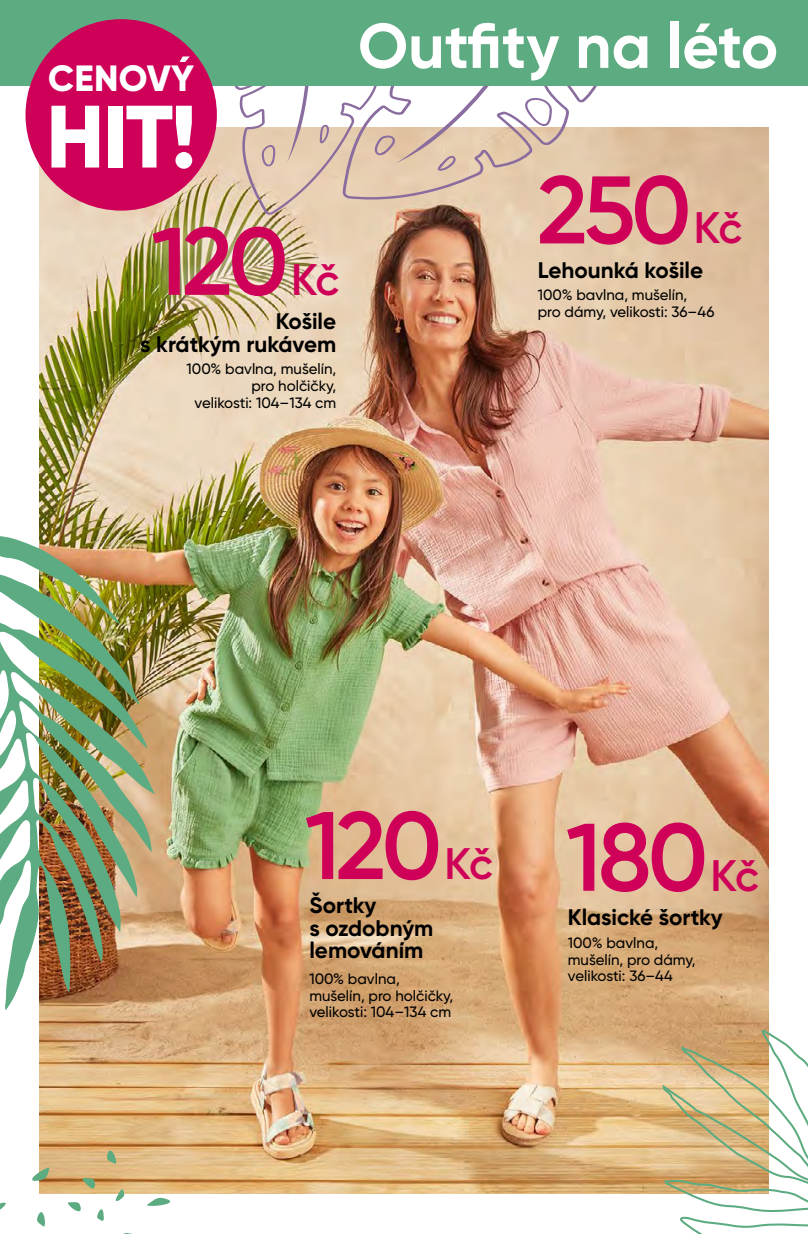
<style>
.page{position:relative;width:808px;height:1234px;background:#fff}
.page>*{position:absolute;margin:0;border:0;box-sizing:border-box;transform-origin:0 0}
.t1{font:600 95.7px "Gilroy";letter-spacing:-.045em;color:#ce0058}
.t2{font:800 88.2px "Gilroy";color:#fff}
.t3{font:700 63px "Gilroy";color:#fff}
.t4{font:600 44.1px "Gilroy";letter-spacing:-.045em;color:#ce0058}
.t5{font:800 36.45px "Gilroy";letter-spacing:.01em;color:#fff}
.t6{font:700 22.5px/22.5px "Gilroy";color:#000}
.t7{font:500 15px/16.8px "Gilroy";color:#000}
</style>
<div class="page">
<img style="left:39px;top:128px;width:730px;height:1065px">
<svg style="left:556px;top:85px;width:72px;height:115px;fill:#e5cdae"></svg>
<svg style="left:211px;top:85px;width:345px;height:130px"></svg>
<img style="left:0;top:641px;width:155px;height:368px">
<img style="left:0;top:536px;width:147px;height:212px">
<svg style="left:662px;top:1029px;width:146px;height:204px"></svg>
<svg style="left:32px;top:1163px;width:19px;height:17px"></svg>
<svg style="left:147px;top:1197px;width:23px;height:9px"></svg>
<svg style="left:80px;top:1175px;width:17px;height:19px"></svg>
<svg style="left:97px;top:1209px;width:7px;height:12px"></svg>
<svg style="left:68px;top:1202px;width:13px;height:10px"></svg>
<svg style="left:111px;top:1186px;width:13px;height:15px"></svg>
<svg style="left:37px;top:1212px;width:8px;height:15px"></svg>
<svg style="left:105px;top:1143px;width:14px;height:21px"></svg>
<svg style="left:0;top:1202px;width:6px;height:8px"></svg>
<div style="left:0;top:0;width:808px;height:85px;background:#5dab81"></div>
<hr style="left:807px;top:0;width:1px;height:85px;background:#8a6c9e">
<div style="left:26px;top:19px;width:191px;height:191px;background:#ce0058;border-radius:50%"></div>
<svg style="left:180px;top:56px;width:10px;height:6px"></svg>
<div style="left:131px;top:203px;width:230px;height:116px;background:#fff;opacity:.75"></div>
<p class="t5" style="left:48px;top:55px;width:148px">CENOVY</p>
<p class="t2" style="left:46px;top:81px;width:152px">HIT!</p>
<p class="t1" style="left:151px;top:202px;width:139px">120</p>
<p class="t4" style="left:291px;top:252px;width:50px">Kč</p>
<p class="t6" style="left:140px;top:310px;width:198px;text-align:right">Košile<br>s krátkým rukávem</p>
<p class="t7" style="left:187px;top:360px;width:151px;text-align:right">100% bavlna, mušelín, pro holčičky,<br>velikosti: 104–134 cm</p>
<p class="t3" style="left:358px;top:6px;width:422px">Outfity na léto</p>
<p class="t1" style="left:537px;top:150px;width:156px">250</p>
<p class="t4" style="left:694px;top:200px;width:50px">Kč</p>
<p class="t6" style="left:538px;top:258px;width:167px">Lehounká košile</p>
<p class="t7" style="left:538px;top:286px;width:178px">100% bavlna, mušelín,<br>pro dámy, velikosti: 36–46</p>
<p class="t1" style="left:305px;top:786px;width:139px">120</p>
<p class="t4" style="left:444px;top:836px;width:50px">Kč</p>
<p class="t6" style="left:309px;top:893px;width:126px">Šortky<br>s ozdobným lemováním</p>
<p class="t7" style="left:309px;top:969px;width:146px">100% bavlna, mušelín, pro holčičky, velikosti: 104–134 cm</p>
<p class="t1" style="left:566px;top:797px;width:144px">180</p>
<p class="t4" style="left:710px;top:847px;width:50px">Kč</p>
<p class="t6" style="left:568px;top:905px;width:156px">Klasické šortky</p>
<p class="t7" style="left:568px;top:933px;width:129px">100% bavlna, mušelín, pro dámy, velikosti: 36–44</p>
</div>
